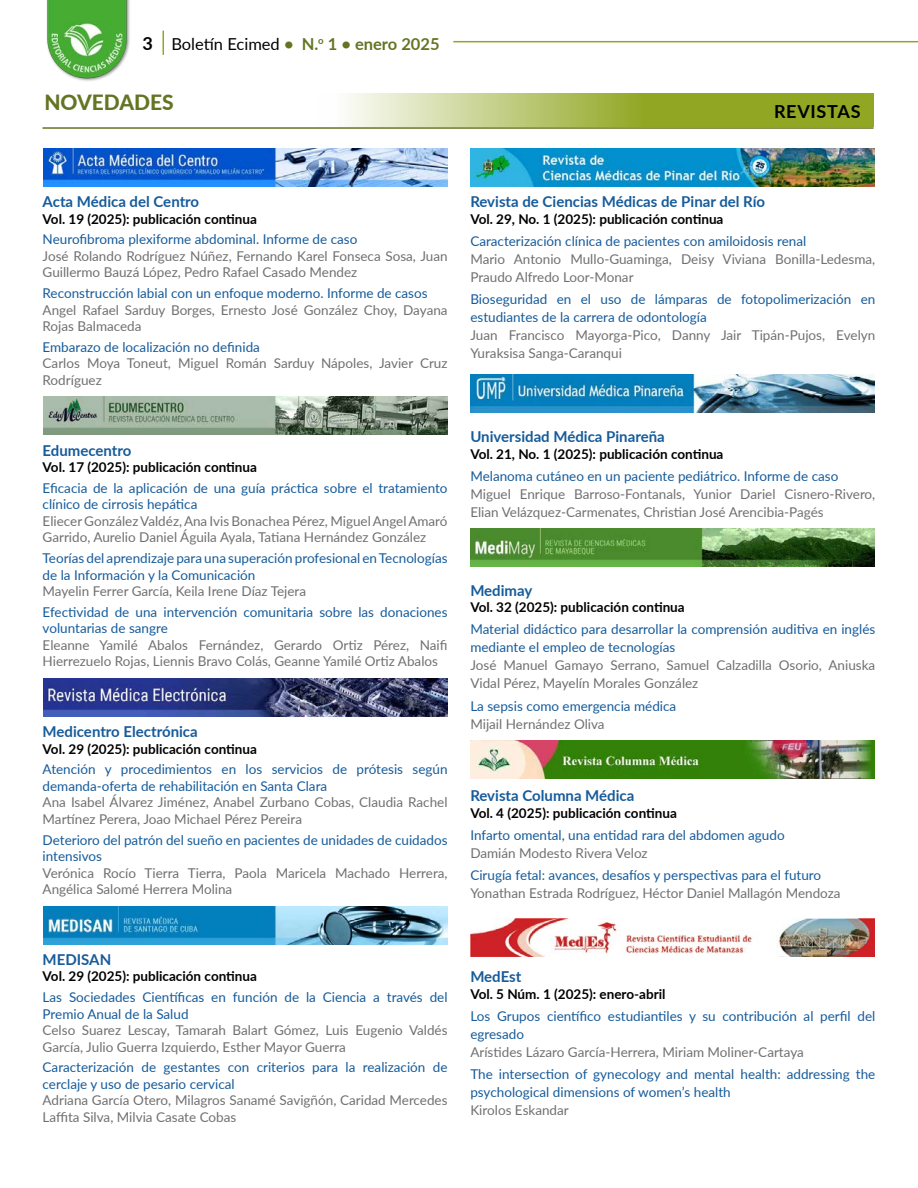
<style>
.page{position:relative;width:918px;height:1188px;background:#fff}
.page>*{position:absolute;margin:0;border:0;box-sizing:border-box;transform-origin:0 0}
.t1{font:800 21px "Lato";color:#637523}
.t2{font:700 18px "Lato";letter-spacing:.04em;color:#000}
.t3{font:700 16.5px "Lato";color:#637523}
.t4{font:700 15px "Lato";color:#165b9a}
.t5{font:13.5px/16.5px "Lato";color:#707070}
.t6{font:13.5px/16.5px "Lato";color:#165b9a}
.t7{font:700 13.5px "Lato";color:#000}
.s1{font-weight:400;color:#000}
</style>
<div class="page">
<hr style="left:453px;top:41px;width:465px;height:1px;background:#91a723">
<img style="left:46px;top:0;width:84px;height:81px">
<svg style="left:163px;top:31px;width:1px;height:24px"></svg>
<svg style="left:346px;top:94px;width:528px;height:33px;background:#aebe5e"></svg>
<hr style="left:43px;top:127px;width:831px;height:2px;background:#637523">
<img style="left:43px;top:148px;width:404px;height:38px">
<img style="left:43px;top:397px;width:404px;height:38px">
<img style="left:43px;top:678px;width:404px;height:38px">
<img style="left:43px;top:906px;width:404px;height:38px">
<img style="left:471px;top:148px;width:404px;height:38px">
<img style="left:471px;top:375px;width:404px;height:38px">
<img style="left:471px;top:529px;width:404px;height:38px">
<img style="left:471px;top:741px;width:404px;height:38px">
<img style="left:471px;top:919px;width:404px;height:37px">
<h2 class="t2" style="left:142px;top:30px;width:12px">3</h2>
<p class="t3" style="left:171px;top:31px;width:270px"><span class="s1">Boletín Ecimed</span> • N.<sup>o</sup> 1 • enero 2025</p>
<h1 class="t1" style="left:44px;top:87px;width:131px">NOVEDADES</h1>
<h2 class="t2" style="left:774px;top:98px;width:88px">REVISTAS</h2>
<p class="t4" style="left:43px;top:191px;width:158px">Acta Médica del Centro</p>
<p class="t7" style="left:43px;top:209px;width:216px">Vol. 19 (2025): publicación continua</p>
<p class="t6" style="left:43px;top:231px;width:316px">Neurofibroma plexiforme abdominal. Informe de caso</p>
<p class="t5" style="left:43px;top:247px;width:406px">José Rolando Rodríguez Núñez, Fernando Karel Fonseca Sosa, Juan<br>Guillermo Bauzá López, Pedro Rafael Casado Mendez</p>
<p class="t6" style="left:43px;top:284px;width:387px">Reconstrucción labial con un enfoque moderno. Informe de casos</p>
<p class="t5" style="left:43px;top:301px;width:406px">Angel Rafael Sarduy Borges, Ernesto José González Choy, Dayana<br>Rojas Balmaceda</p>
<p class="t6" style="left:43px;top:338px;width:219px">Embarazo de localización no definida</p>
<p class="t5" style="left:43px;top:355px;width:406px">Carlos Moya Toneut, Miguel Román Sarduy Nápoles, Javier Cruz<br>Rodríguez</p>
<p class="t4" style="left:43px;top:439px;width:90px">Edumecentro</p>
<p class="t7" style="left:43px;top:457px;width:216px">Vol. 17 (2025): publicación continua</p>
<p class="t6" style="left:43px;top:479px;width:406px">Eficacia de la aplicación de una guía práctica sobre el tratamiento clínico de cirrosis hepática</p>
<p class="t5" style="left:43px;top:512px;width:406px">Eliecer González Valdéz, Ana Ivis Bonachea Pérez, Miguel Angel Amaró<br>Garrido, Aurelio Daniel Águila Ayala, Tatiana Hernández González</p>
<p class="t6" style="left:43px;top:549px;width:406px">Teorías del aprendizaje para una superación profesional en Tecnologías de la Información y la Comunicación</p>
<p class="t5" style="left:43px;top:582px;width:265px">Mayelin Ferrer García, Keila Irene Díaz Tejera</p>
<p class="t6" style="left:43px;top:603px;width:406px">Efectividad de una intervención comunitaria sobre las donaciones voluntarias de sangre</p>
<p class="t5" style="left:43px;top:636px;width:406px">Eleanne Yamilé Abalos Fernández, Gerardo Ortiz Pérez, Naifi<br>Hierrezuelo Rojas, Liennis Bravo Colás, Geanne Yamilé Ortiz Abalos</p>
<p class="t4" style="left:43px;top:721px;width:157px">Medicentro Electrónica</p>
<p class="t7" style="left:43px;top:739px;width:216px">Vol. 29 (2025): publicación continua</p>
<p class="t6" style="left:43px;top:761px;width:406px">Atención y procedimientos en los servicios de prótesis según demanda-oferta de rehabilitación en Santa Clara</p>
<p class="t5" style="left:43px;top:794px;width:406px">Ana Isabel Álvarez Jiménez, Anabel Zurbano Cobas, Claudia Rachel<br>Martínez Perera, Joao Michael Pérez Pereira</p>
<p class="t6" style="left:43px;top:831px;width:406px">Deterioro del patrón del sueño en pacientes de unidades de cuidados intensivos</p>
<p class="t5" style="left:43px;top:864px;width:406px">Verónica Rocío Tierra Tierra, Paola Maricela Machado Herrera,<br>Angélica Salomé Herrera Molina</p>
<p class="t4" style="left:43px;top:948px;width:70px">MEDISAN</p>
<p class="t7" style="left:43px;top:966px;width:216px">Vol. 29 (2025): publicación continua</p>
<p class="t6" style="left:43px;top:988px;width:406px">Las Sociedades Científicas en función de la Ciencia a través del<br>Premio Anual de la Salud</p>
<p class="t5" style="left:43px;top:1021px;width:406px">Celso Suarez Lescay, Tamarah Balart Gómez, Luis Eugenio Valdés<br>García, Julio Guerra Izquierdo, Esther Mayor Guerra</p>
<p class="t6" style="left:43px;top:1059px;width:406px">Caracterización de gestantes con criterios para la realización de cerclaje y uso de pesario cervical</p>
<p class="t5" style="left:43px;top:1092px;width:406px">Adriana García Otero, Milagros Sanamé Savigñón, Caridad Mercedes<br>Laffita Silva, Milvia Casate Cobas</p>
<p class="t4" style="left:470px;top:191px;width:296px">Revista de Ciencias Médicas de Pinar del Río</p>
<p class="t7" style="left:470px;top:209px;width:255px">Vol. 29, No. 1 (2025): publicación continua</p>
<p class="t6" style="left:470px;top:232px;width:337px">Caracterización clínica de pacientes con amiloidosis renal</p>
<p class="t5" style="left:470px;top:249px;width:406px;line-height:18px">Mario Antonio Mullo-Guaminga, Deisy Viviana Bonilla-Ledesma,<br>Praudo Alfredo Loor-Monar</p>
<p class="t6" style="left:470px;top:290px;width:406px;line-height:18px">Bioseguridad en el uso de lámparas de fotopolimerización en estudiantes de la carrera de odontología</p>
<p class="t5" style="left:470px;top:326px;width:406px;line-height:18px">Juan Francisco Mayorga-Pico, Danny Jair Tipán-Pujos, Evelyn<br>Yuraksisa Sanga-Caranqui</p>
<p class="t4" style="left:470px;top:426px;width:196px">Universidad Médica Pinareña</p>
<p class="t7" style="left:470px;top:444px;width:255px">Vol. 21, No. 1 (2025): publicación continua</p>
<p class="t6" style="left:470px;top:467px;width:370px">Melanoma cutáneo en un paciente pediátrico. Informe de caso</p>
<p class="t5" style="left:470px;top:484px;width:406px;line-height:18px">Miguel Enrique Barroso-Fontanals, Yunior Dariel Cisnero-Rivero,<br>Elian Velázquez-Carmenates, Christian José Arencibia-Pagés</p>
<p class="t4" style="left:470px;top:579px;width:64px">Medimay</p>
<p class="t7" style="left:470px;top:597px;width:216px">Vol. 32 (2025): publicación continua</p>
<p class="t6" style="left:470px;top:620px;width:406px;line-height:18px">Material didáctico para desarrollar la comprensión auditiva en inglés mediante el empleo de tecnologías</p>
<p class="t5" style="left:470px;top:656px;width:406px;line-height:18px">José Manuel Gamayo Serrano, Samuel Calzadilla Osorio, Aniuska<br>Vidal Pérez, Mayelín Morales González</p>
<p class="t6" style="left:470px;top:697px;width:207px">La sepsis como emergencia médica</p>
<p class="t5" style="left:470px;top:715px;width:136px">Mijail Hernández Oliva</p>
<p class="t4" style="left:470px;top:785px;width:166px">Revista Columna Médica</p>
<p class="t7" style="left:470px;top:803px;width:208px">Vol. 4 (2025): publicación continua</p>
<p class="t6" style="left:470px;top:826px;width:316px">Infarto omental, una entidad rara del abdomen agudo</p>
<p class="t5" style="left:470px;top:844px;width:179px">Damián Modesto Rivera Veloz</p>
<p class="t6" style="left:470px;top:867px;width:352px">Cirugía fetal: avances, desafíos y perspectivas para el futuro</p>
<p class="t5" style="left:470px;top:885px;width:372px">Yonathan Estrada Rodríguez, Héctor Daniel Mallagón Mendoza</p>
<p class="t4" style="left:470px;top:966px;width:53px">MedEst</p>
<p class="t7" style="left:470px;top:984px;width:197px">Vol. 5 Núm. 1 (2025): enero-abril</p>
<p class="t6" style="left:470px;top:1006px;width:407px;line-height:18px">Los Grupos científico estudiantiles y su contribución al perfil del egresado</p>
<p class="t5" style="left:470px;top:1043px;width:335px">Arístides Lázaro García-Herrera, Miriam Moliner-Cartaya</p>
<p class="t6" style="left:470px;top:1065px;width:406px;line-height:18px">The intersection of gynecology and mental health: addressing the psychological dimensions of women’s health</p>
<p class="t5" style="left:470px;top:1101px;width:100px">Kirolos Eskandar</p>
</div>
